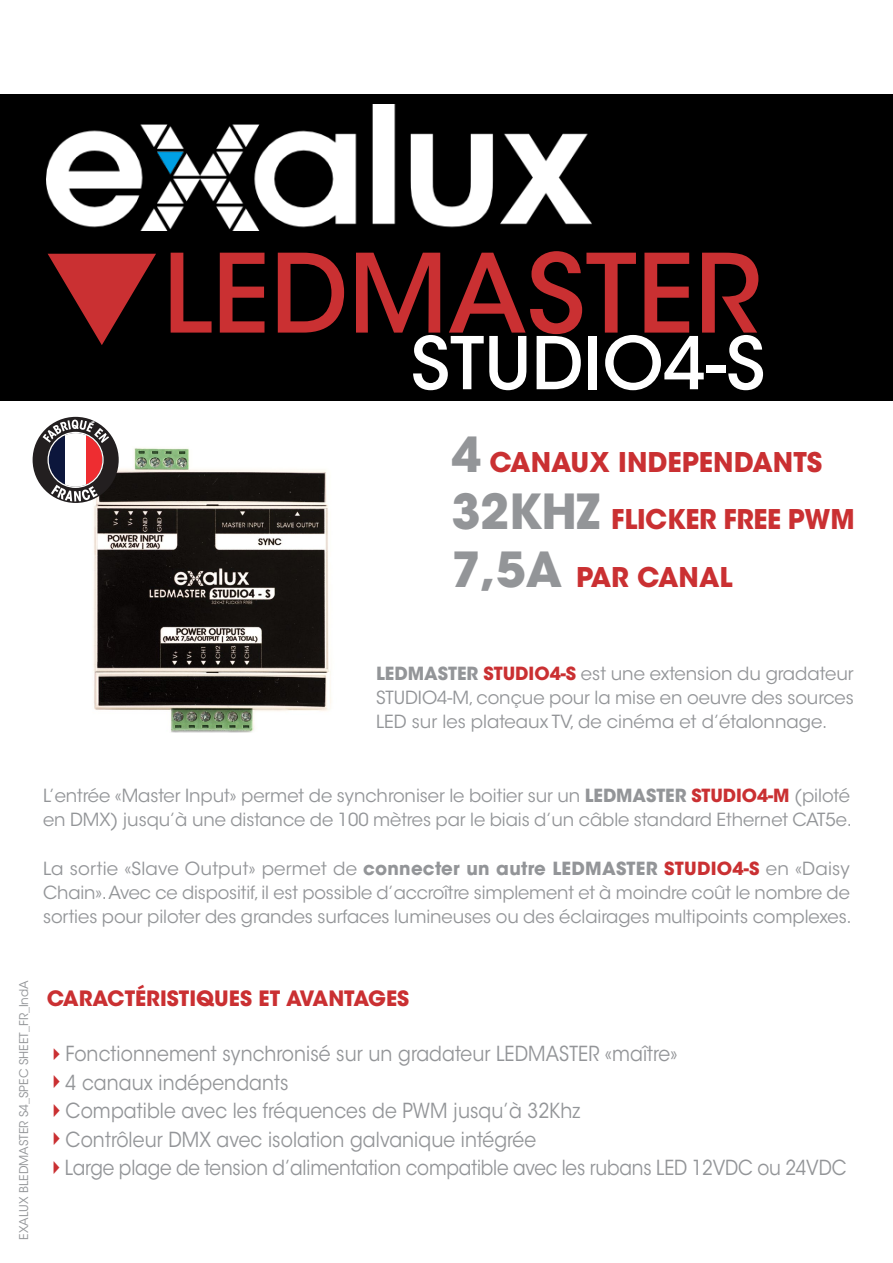
<style>
.page{position:relative;width:893px;height:1263px;background:#fff}
.page>*{position:absolute;margin:0;border:0;box-sizing:border-box;transform-origin:0 0}
.Accroches{font:500 108px "ITC Avant Garde Std";color:#ca3032}
.Accroches-2{font:500 72px "ITC Avant Garde Std";color:#fff}
.t1{font:700 27px "ITC Avant Garde Std";color:#ca3032}
.t2{font:700 21px "ITC Avant Garde Std";color:#ca3032}
.t3{font:20.7px "ITC Avant Garde Std";letter-spacing:.005em;color:#939598;scale:.91 1}
.t4{font:20.7px "ITC Avant Garde Std";letter-spacing:.005em;color:#939598;scale:.89 1}
.t5{font:18px/24px "ITC Avant Garde Std";letter-spacing:-.005em;color:#939598;text-align:justify}
.t6{font:12px "ITC Avant Garde Std";color:#939598}
.s1{font-size:48px;color:#939598}
.s2{font-weight:700}
.s3{font-weight:700;color:#ca3032}
.s4{color:#ca3032}
</style>
<div class="page">
<div style="left:0;top:94px;width:893px;height:306px;background:#000"></div>
<img style="left:47px;top:104px;width:544px;height:127px">
<svg style="left:48px;top:254px;width:108px;height:91px"></svg>
<img style="left:33px;top:446px;width:298px;height:287px">
<div style="left:33px;top:417px;width:86px;height:86px;background:#231f20;border-radius:50%"></div>
<div style="left:39px;top:423px;width:73px;height:73px;border:10px solid #231f20;border-radius:50%"></div>
<svg style="left:43px;top:420px;width:66px;height:81px"></svg>
<p class="Accroches" style="left:163px;top:226px;width:599px">LEDMASTER</p>
<p class="Accroches-2" style="left:411px;top:318px;width:356px">STUDIO4-S</p>
<p class="t1" style="left:451px;top:444px;width:372px"><span class="s1">4</span> CANAUX INDEPENDANTS</p>
<p class="t1" style="left:451px;top:502px;width:405px"><span class="s1">32KHZ</span> FLICKER FREE PWM</p>
<p class="t1" style="left:451px;top:559px;width:283px"><span class="s1">7,5A</span> PAR CANAL</p>
<p class="t5" style="left:376px;top:662px;width:479px"><span class="s2">LEDMASTER</span> <span class="s3">STUDIO4-S</span> est une extension du gradateur STUDIO4-M, conçue pour la mise en oeuvre des sources LED sur les plateaux TV, de cinéma et d’étalonnage.</p>
<p class="t5" style="left:43px;top:783px;width:810px">L’entrée «Master Input» permet de synchroniser le boitier sur un <span class="s2">LEDMASTER</span> <span class="s3">STUDIO4-M</span> (piloté en DMX) jusqu’à une distance de 100 mètres par le biais d’un câble standard Ethernet CAT5e.</p>
<p class="t5" style="left:43px;top:857px;width:810px">La sortie «Slave Output» permet de <span class="s2">connecter un autre LEDMASTER</span> <span class="s3">STUDIO4-S</span> en «Daisy Chain». Avec ce dispositif, il est possible d’accroître simplement et à moindre coût le nombre de sorties pour piloter des grandes surfaces lumineuses ou des éclairages multipoints complexes.</p>
<p class="t6" style="left:17px;top:1239px;width:261px;rotate:-90deg">EXALUX BLEDMASTER S4_SPEC SHEET_FR_IndA</p>
<p class="t2" style="left:47px;top:985px;width:364px">CARACTÉRISTIQUES ET AVANTAGES</p>
<p class="t3" style="left:47px;top:1041px;width:695px"><span class="s4">✔</span>Fonctionnement synchronisé sur un gradateur LEDMASTER «maître»</p>
<p class="t3" style="left:47px;top:1070px;width:267px"><span class="s4">✔</span>4 canaux indépendants</p>
<p class="t3" style="left:47px;top:1098px;width:588px"><span class="s4">✔</span>Compatible avec les fréquences de PWM jusqu’à 32Khz</p>
<p class="t3" style="left:47px;top:1127px;width:539px"><span class="s4">✔</span>Contrôleur DMX avec isolation galvanique intégrée</p>
<p class="t4" style="left:47px;top:1155px;width:900px"><span class="s4">✔</span>Large plage de tension d’alimentation compatible avec les rubans LED 12VDC ou 24VDC</p>
</div>
